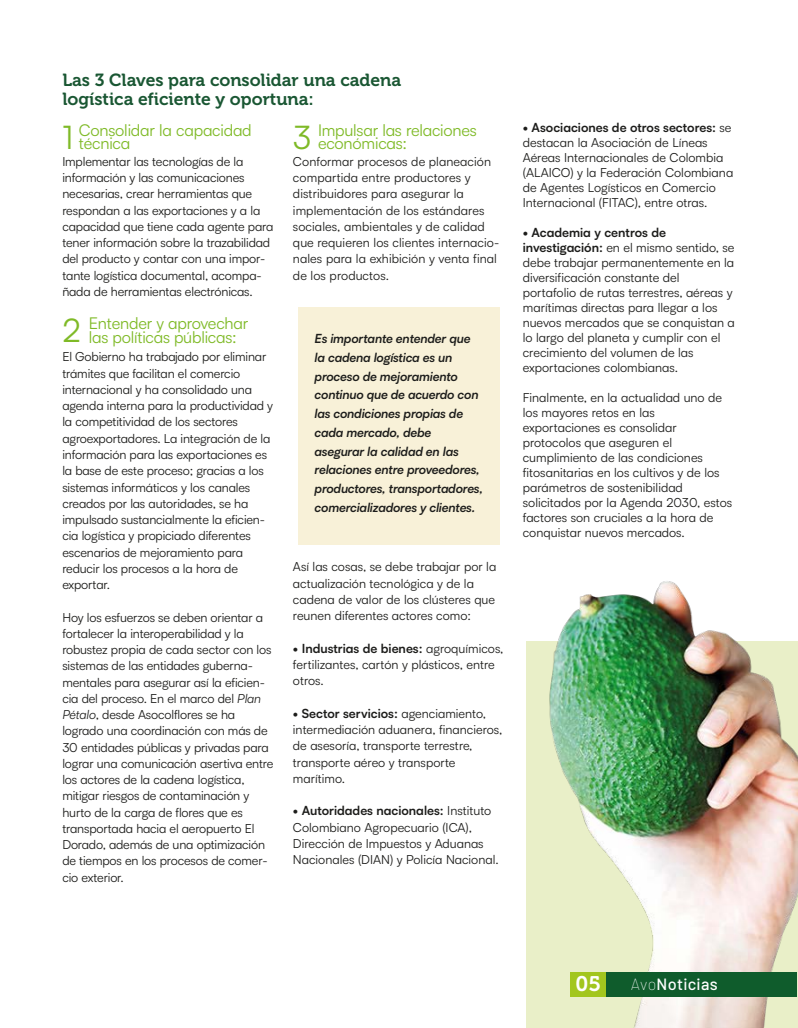
<style>
.page{position:relative;width:798px;height:1028px;background:#fff}
.page>*{position:absolute;margin:0;border:0;box-sizing:border-box;transform-origin:0 0}
.t1{font:32.5px "Satoshi";color:#7fba27}
.t2{font:21px "Museo 700";color:#fff}
.t3{font:17.5px/18.8px "Museo 700";color:#1a5733}
.t4{font:16.25px/13.8px "Satoshi";letter-spacing:-.015em;color:#7fba27}
.t5{font:500 16.25px "Barlow";letter-spacing:.02em;color:#fff}
.t6{font:12.5px/16.2px "Satoshi";letter-spacing:-.015em;color:#1d1d1b}
.t7{font:italic 700 12.5px/18.8px "Satoshi";letter-spacing:-.015em;color:#1d1d1b}
.t8{font:12.5px/16.2px "Satoshi";letter-spacing:.005em;color:#1d1d1b}
.s1{font-style:italic}
.s2{font-weight:700}
.s3{font-weight:100}
</style>
<div class="page">
<div style="left:298px;top:308px;width:201px;height:237px;background:#f8f1d8"></div>
<img style="left:499px;top:432px;width:298px;height:596px">
<div style="left:570px;top:972px;width:226px;height:24px;background:#0f5c2c"></div>
<div style="left:570px;top:972px;width:35px;height:24px;background:#a2c61e"></div>
<h3 class="t3" style="left:62px;top:71px;width:340px">Las 3 Claves para consolidar una cadena logística eficiente y oportuna:</h3>
<h3 class="t4" style="left:79px;top:122px;width:174px">Consolidar la capacidad técnica</h3>
<h1 class="t1" style="left:62px;top:116px;width:12px">1</h1>
<h1 class="t1" style="left:293px;top:116px;width:20px">3</h1>
<h3 class="t4" style="left:318px;top:122px;width:160px">Impulsar las relaciones económicas:</h3>
<p class="t6" style="left:62px;top:153px;width:212px">Implementar las tecnologías de la información y las comunicaciones necesarias, crear herramientas que respondan a las exportaciones y a la capacidad que tiene cada agente para tener información sobre la trazabilidad del producto y contar con una impor&shy;tante logística documental, acompa&shy;ñada de herramientas electrónicas.</p>
<h1 class="t1" style="left:62px;top:308px;width:20px">2</h1>
<h3 class="t4" style="left:89px;top:316px;width:161px">Entender y aprovechar las políticas públicas:</h3>
<p class="t6" style="left:62px;top:348px;width:212px">El Gobierno ha trabajado por eliminar trámites que facilitan el comercio internacional y ha consolidado una agenda interna para la productividad y la competitividad de los sectores agroexportadores. La integración de la información para las exportaciones es la base de este proceso; gracias a los sistemas informáticos y los canales creados por las autoridades, se ha impulsado sustancialmente la eficien&shy;cia logística y propiciado diferentes escenarios de mejoramiento para reducir los procesos a la hora de exportar.</p>
<p class="t6" style="left:62px;top:608px;width:212px">Hoy los esfuerzos se deben orientar a fortalecer la interoperabilidad y la robustez propia de cada sector con los sistemas de las entidades guberna&shy;mentales para asegurar así la eficien&shy;cia del proceso. En el marco del <span class="s1">Plan Pétalo</span>, desde Asocolflores se ha logrado una coordinación con más de 30 entidades públicas y privadas para lograr una comunicación asertiva entre los actores de la cadena logística, mitigar riesgos de contaminación y hurto de la carga de flores que es transportada hacia el aeropuerto El Dorado, además de una optimización de tiempos en los procesos de comer&shy;cio exterior.</p>
<p class="t8" style="left:293px;top:153px;width:208px">Conformar procesos de planeación compartida entre productores y distribuidores para asegurar la implementación de los estándares sociales, ambientales y de calidad que requieren los clientes internacio&shy;nales para la exhibición y venta final de los productos.</p>
<p class="t7" style="left:314px;top:328px;width:170px">Es importante entender que la cadena logística es un proceso de mejoramiento continuo que de acuerdo con las condiciones propias de cada mercado, debe asegurar la calidad en las relaciones entre proveedores, productores, transportadores, comercializadores y clientes.</p>
<p class="t6" style="left:293px;top:558px;width:205px">Así las cosas, se debe trabajar por la actualización tecnológica y de la cadena de valor de los clústeres que reunen diferentes actores como:</p>
<p class="t6" style="left:293px;top:639px;width:212px"><span class="s2">• Industrias de bienes:</span> agroquímicos, fertilizantes, cartón y plásticos, entre otros.</p>
<p class="t6" style="left:293px;top:704px;width:211px"><span class="s2">• Sector servicios:</span> agenciamiento, intermediación aduanera, financieros, de asesoría, transporte terrestre, transporte aéreo y transporte marítimo.</p>
<p class="t6" style="left:293px;top:802px;width:207px"><span class="s2">• Autoridades nacionales:</span> Instituto Colombiano Agropecuario (ICA), Dirección de Impuestos y Aduanas Nacionales (DIAN) y Policía Nacional.</p>
<p class="t6" style="left:522px;top:119px;width:212px;line-height:15px"><span class="s2">• Asociaciones de otros sectores:</span> se destacan la Asociación de Líneas Aéreas Internacionales de Colombia (ALAICO) y la Federación Colombiana de Agentes Logísticos en Comercio Internacional (FITAC), entre otras.</p>
<p class="t6" style="left:522px;top:224px;width:213px;line-height:15px"><span class="s2">• Academia y centros de investigación:</span> en el mismo sentido, se debe trabajar permanentemente en la diversificación constante del portafolio de rutas terrestres, aéreas y marítimas directas para llegar a los nuevos mercados que se conquistan a lo largo del planeta y cumplir con el crecimiento del volumen de las exportaciones colombianas.</p>
<p class="t6" style="left:522px;top:389px;width:211px;line-height:15px">Finalmente, en la actualidad uno de los mayores retos en las exportaciones es consolidar protocolos que aseguren el cumplimiento de las condiciones fitosanitarias en los cultivos y de los parámetros de sostenibilidad solicitados por la Agenda 2030, estos factores son cruciales a la hora de conquistar nuevos mercados.</p>
<h2 class="t2" style="left:575px;top:972px;width:27px">05</h2>
<h3 class="t5" style="left:630px;top:973px;width:88px"><span class="s3">Avo</span>Noticias</h3>
</div>
